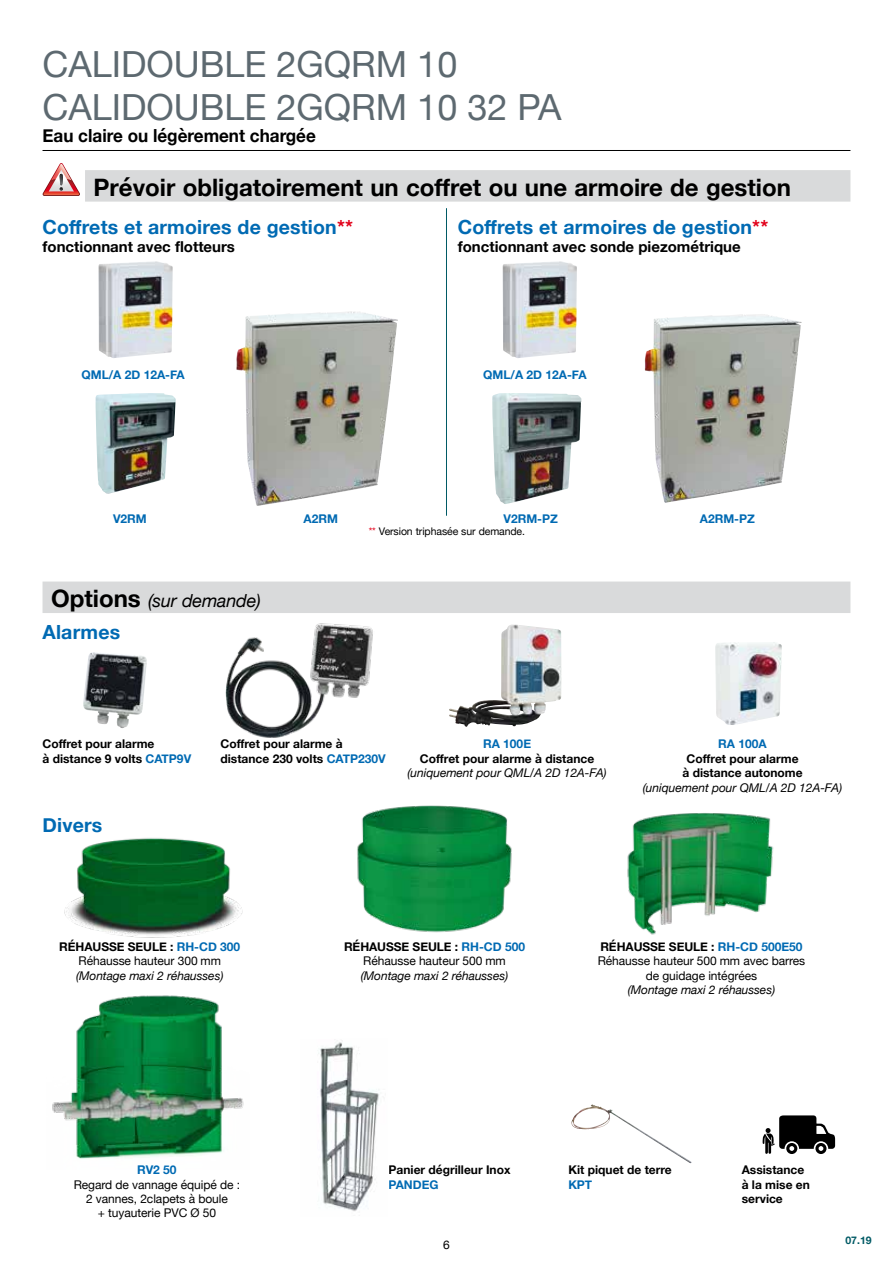
<style>
.page{position:relative;width:893px;height:1263px;background:#fff}
.page>*{position:absolute;margin:0;border:0;box-sizing:border-box;transform-origin:0 0}
.t1{font:36px/43.2px "Helvetica Neue";color:#5d6970}
.t2{font:700 24px "Helvetica Neue";color:#000}
.t3{font:700 19.5px "Helvetica Neue";letter-spacing:.01em;color:#006ab3}
.t4{font:700 18px "Helvetica Neue";color:#000;scale:.95 1}
.t5{font:italic 18px "Helvetica Neue";letter-spacing:-.01em;color:#000}
.t6{font:700 15px "Helvetica Neue";color:#000}
.t7{font:12px/14.4px "Helvetica Neue";letter-spacing:-.005em;color:#000;text-align:center}
.t8{font:700 12px/14.4px "Helvetica Neue";color:#000}
.t9{font:italic 12px "Helvetica Neue";letter-spacing:-.005em;color:#000}
.t10{font:700 12px "Helvetica Neue";color:#006ab3}
.t11{font:10.5px "Helvetica Neue";letter-spacing:-.01em;color:#000}
.t12{font:700 10.5px "Helvetica Neue";color:#005a65}
.s1{color:#e2001a}
.s2{font-weight:700;font-style:normal;font-size:24px}
.s3{color:#006ab3}
.s4{font-weight:700}
.s5{font-weight:700;color:#006ab3}
</style>
<div class="page">
<img style="left:64px;top:838px;width:179px;height:100px">
<img style="left:52px;top:995px;width:192px;height:164px">
<div style="left:43px;top:581px;width:807px;height:32px;background:#d9dadb"></div>
<img style="left:98px;top:261px;width:75px;height:97px">
<img style="left:503px;top:261px;width:74px;height:97px">
<img style="left:96px;top:393px;width:80px;height:101px">
<img style="left:492px;top:393px;width:89px;height:111px">
<img style="left:318px;top:1042px;width:61px;height:169px">
<img style="left:645px;top:314px;width:157px;height:189px">
<img style="left:236px;top:311px;width:162px;height:195px">
<img style="left:449px;top:624px;width:113px;height:103px">
<img style="left:715px;top:642px;width:67px;height:83px">
<img style="left:571px;top:1104px;width:121px;height:59px">
<hr style="left:446px;top:208px;width:1px;height:308px;background:#005a65">
<svg style="left:763px;top:1115px;width:72px;height:39px"></svg>
<div style="left:85px;top:170px;width:765px;height:32px;background:#d9dadb"></div>
<svg style="left:43px;top:163px;width:37px;height:33px"></svg>
<img style="left:225px;top:623px;width:148px;height:115px">
<hr style="left:43px;top:150px;width:807px;height:1px;background:#000">
<img style="left:357px;top:805px;width:155px;height:128px">
<img style="left:627px;top:813px;width:147px;height:122px">
<img style="left:83px;top:652px;width:64px;height:76px">
<h1 class="t1" style="left:43px;top:44px;width:520px">CALIDOUBLE 2GQRM 10<br>CALIDOUBLE 2GQRM 10 32 PA</h1>
<h3 class="t4" style="left:43px;top:121px;width:289px">Eau claire ou légèrement chargée</h3>
<h2 class="t2" style="left:94px;top:168px;width:699px">Prévoir obligatoirement un coffret ou une armoire de gestion</h2>
<h3 class="t3" style="left:43px;top:211px;width:312px">Coffrets et armoires de gestion<span class="s1">**</span></h3>
<p class="t6" style="left:43px;top:235px;width:194px">fonctionnant avec flotteurs</p>
<h3 class="t3" style="left:458px;top:211px;width:312px">Coffrets et armoires de gestion<span class="s1">**</span></h3>
<p class="t6" style="left:458px;top:235px;width:285px">fonctionnant avec sonde piezométrique</p>
<p class="t10" style="left:81px;top:366px;width:105px">QML/A 2D 12A-FA</p>
<p class="t10" style="left:483px;top:366px;width:105px">QML/A 2D 12A-FA</p>
<p class="t10" style="left:113px;top:509px;width:35px">V2RM</p>
<p class="t10" style="left:304px;top:509px;width:36px">A2RM</p>
<p class="t10" style="left:503px;top:509px;width:56px">V2RM-PZ</p>
<p class="t10" style="left:700px;top:509px;width:57px">A2RM-PZ</p>
<h3 class="t5" style="left:51px;top:588px;width:211px"><span class="s2">Options</span> (sur demande)</h3>
<h3 class="t3" style="left:43px;top:616px;width:79px">Alarmes</h3>
<p class="t11" style="left:369px;top:523px;width:158px"><span class="s1">**</span> Version triphasée sur demande.</p>
<p class="t8" style="left:43px;top:737px;width:150px">Coffret pour alarme<br>à distance 9 volts <span class="s3">CATP9V</span></p>
<p class="t8" style="left:220px;top:737px;width:167px">Coffret pour alarme à distance 230 volts <span class="s3">CATP230V</span></p>
<h3 class="t3" style="left:43px;top:810px;width:61px">Divers</h3>
<p class="t10" style="left:483px;top:735px;width:50px">RA 100E</p>
<p class="t8" style="left:420px;top:752px;width:176px">Coffret pour alarme à distance</p>
<p class="t9" style="left:407px;top:764px;width:201px">(uniquement pour QML/A 2D 12A-FA)</p>
<p class="t10" style="left:718px;top:735px;width:50px">RA 100A</p>
<p class="t8" style="left:682px;top:752px;width:122px;text-align:center">Coffret pour alarme à distance autonome</p>
<p class="t9" style="left:643px;top:779px;width:201px">(uniquement pour QML/A 2D 12A-FA)</p>
<p class="t7" style="left:59px;top:940px;width:183px"><span class="s4">RÉHAUSSE SEULE :</span> <span class="s5">RH-CD 300<br></span>Réhausse hauteur 300 mm</p>
<p class="t9" style="left:76px;top:967px;width:149px">(Montage maxi 2 réhausses)</p>
<p class="t10" style="left:137px;top:1160px;width:41px">RV2 50</p>
<p class="t7" style="left:74px;top:1178px;width:168px">Regard de vannage équipé de :<br>2 vannes, 2clapets à boule<br>+ tuyauterie PVC Ø 50</p>
<p class="t7" style="left:344px;top:940px;width:183px"><span class="s4">RÉHAUSSE SEULE :</span> <span class="s5">RH-CD 500<br></span>Réhausse hauteur 500 mm</p>
<p class="t9" style="left:361px;top:967px;width:149px">(Montage maxi 2 réhausses)</p>
<p class="t7" style="left:598px;top:940px;width:209px"><span class="s4">RÉHAUSSE SEULE :</span> <span class="s5">RH-CD 500E50<br></span>Réhausse hauteur 500 mm avec barres de guidage intégrées</p>
<p class="t9" style="left:628px;top:981px;width:149px">(Montage maxi 2 réhausses)</p>
<p class="t8" style="left:389px;top:1163px;width:123px">Panier dégrilleur Inox</p>
<p class="t10" style="left:389px;top:1175px;width:52px">PANDEG</p>
<p class="t7" style="left:443px;top:1238px;width:8px">6</p>
<p class="t8" style="left:568px;top:1163px;width:105px">Kit piquet de terre</p>
<p class="t10" style="left:568px;top:1175px;width:25px">KPT</p>
<p class="t8" style="left:742px;top:1163px;width:70px">Assistance à la mise en service</p>
<p class="t12" style="left:845px;top:1232px;width:28px">07.19</p>
</div>
